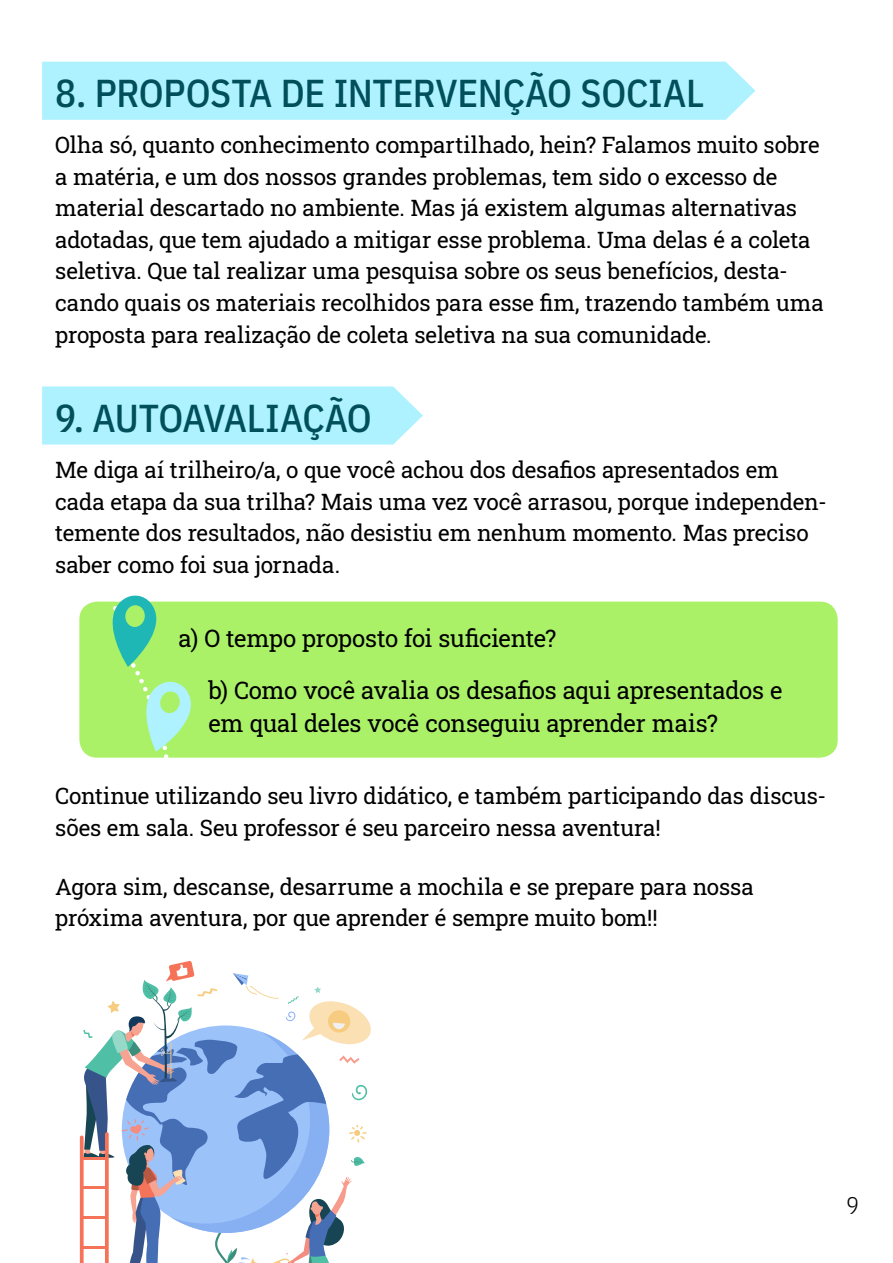
<style>
.page{position:relative;width:893px;height:1263px;background:#fff}
.page>*{position:absolute;margin:0;border:0;box-sizing:border-box;transform-origin:0 0}
.Etapa{font:500 39px "IBM Plex Sans Cond";letter-spacing:-.005em;color:#004f5b}
.Auto_avaliacao{font:24px/33.2px "Roboto Slab";letter-spacing:-.01em;color:#000}
.t1{font:300 24px "IBM Plex Sans Cond";color:#000}
.Texto_normal{font:22.5px/31.5px "Roboto Slab";letter-spacing:-.005em;color:#000}
</style>
<div class="page">
<svg style="left:80px;top:961px;width:291px;height:302px"></svg>
<div style="left:79px;top:602px;width:759px;height:156px;background:#abf168;border-radius:18px"></div>
<svg style="left:110px;top:595px;width:81px;height:163px"></svg>
<div style="left:42px;top:62px;width:713px;height:58px;background:#aef2ff"></div>
<svg style="left:42px;top:386px;width:381px;height:59px;background:#b2f2ff"></svg>
<p class="Etapa" style="left:55px;top:63px;width:651px">8. PROPOSTA DE INTERVENÇÃO SOCIAL</p>
<p class="Texto_normal" style="left:55px;top:129px;width:770px">Olha só, quanto conhecimento compartilhado, hein? Falamos muito sobre a matéria, e um dos nossos grandes problemas, tem sido o excesso de material descartado no ambiente. Mas já existem algumas alternativas adotadas, que tem ajudado a mitigar esse problema. Uma delas é a coleta seletiva. Que tal realizar uma pesquisa sobre os seus benefícios, desta&shy;cando quais os materiais recolhidos para esse fim, trazendo também uma proposta para realização de coleta seletiva na sua comunidade.</p>
<p class="Etapa" style="left:55px;top:387px;width:318px">9. AUTOAVALIAÇÃO</p>
<p class="Texto_normal" style="left:55px;top:454px;width:773px">Me diga aí trilheiro/a, o que você achou dos desafios apresentados em cada etapa da sua trilha? Mais uma vez você arrasou, porque independen&shy;temente dos resultados, não desistiu em nenhum momento. Mas preciso saber como foi sua jornada.</p>
<p class="Auto_avaliacao" style="left:179px;top:621px;width:379px">a) O tempo proposto foi suficiente?</p>
<p class="Auto_avaliacao" style="left:208px;top:673px;width:576px">b) Como você avalia os desafios aqui apresentados e em qual deles você conseguiu aprender mais?</p>
<p class="Texto_normal" style="left:55px;top:780px;width:772px">Continue utilizando seu livro didático, e também participando das discus&shy;sões em sala. Seu professor é seu parceiro nessa aventura!</p>
<p class="Texto_normal" style="left:55px;top:870px;width:700px">Agora sim, descanse, desarrume a mochila e se prepare para nossa próxima aventura, por que aprender é sempre muito bom!!</p>
<p class="t1" style="left:846px;top:1187px;width:14px">9</p>
</div>
